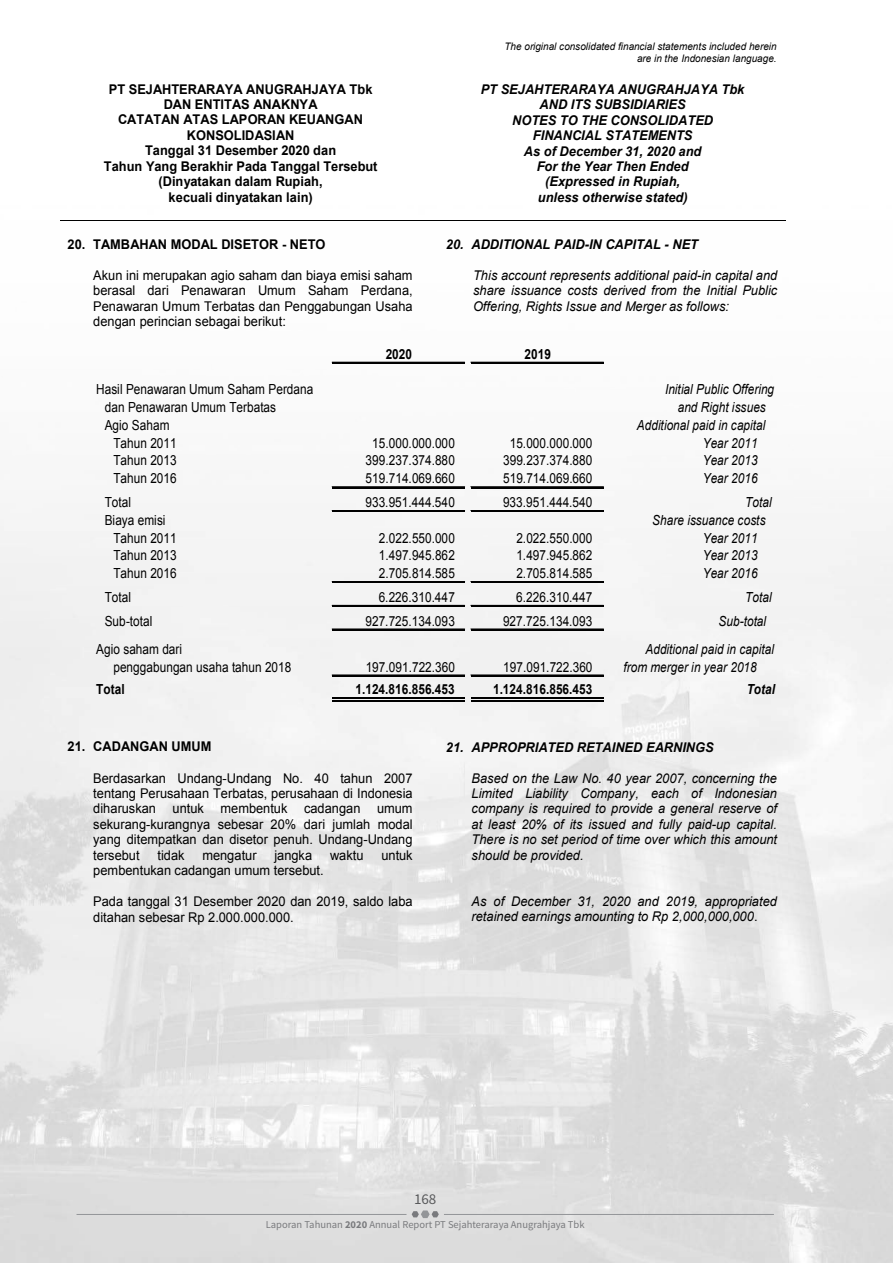
<style>
.page{position:relative;width:893px;height:1263px;background:#fff}
.page>*{position:absolute;margin:0;border:0;box-sizing:border-box;transform-origin:0 0}
.t1{font:15px "Source Sans Pro";color:#58595b}
.t2{font:14.85px "Arial";color:#000;scale:.96 1}
.t3{font:13.95px "Arial";letter-spacing:.005em;color:#000;scale:.85 1}
.t4{font:italic 13.95px "Arial";letter-spacing:.005em;color:#000;scale:.85 1}
.t5{font:700 13.95px "Arial";letter-spacing:.005em;color:#000;scale:.85 1}
.t6{font:italic 700 13.95px "Arial";letter-spacing:.005em;color:#000;scale:.85 1}
.t7{font:13.35px/15.5px "Arial";letter-spacing:.005em;color:#000;text-align:justify;scale:.96 1}
.t8{font:italic 13.35px/15.5px "Arial";letter-spacing:.005em;color:#000;text-align:justify;scale:.96 1}
.t9{font:700 13.35px/15.5px "Arial";color:#000;text-align:center;scale:.96 1}
.t10{font:italic 700 13.35px/15.5px "Arial";color:#000;text-align:center;scale:.96 1}
.t11{font:10.5px "Source Sans Pro";color:#797a7d}
.t12{font:italic 10.35px/12px "Arial";color:#000;text-align:right;scale:.96 1}
.s1{font-style:normal}
.s2{font-weight:700}
</style>
<div class="page">
<img style="left:0;top:361px;width:893px;height:902px">
<hr style="left:444px;top:1214px;width:330px;height:1px;background:#939598">
<hr style="left:77px;top:1214px;width:329px;height:1px;background:#939598">
<svg style="left:412px;top:1210px;width:27px;height:8px"></svg>
<hr style="left:60px;top:220px;width:360px;height:1px;background:#000">
<svg style="left:420px;top:220px;width:19px;height:1px"></svg>
<hr style="left:439px;top:220px;width:347px;height:1px;background:#000">
<hr style="left:332px;top:362px;width:133px;height:2px;background:#000">
<hr style="left:332px;top:486px;width:133px;height:1px;background:#000">
<hr style="left:332px;top:487px;width:133px;height:1px;background:#000">
<hr style="left:332px;top:510px;width:133px;height:2px;background:#000">
<hr style="left:332px;top:581px;width:133px;height:1px;background:#000">
<hr style="left:332px;top:582px;width:133px;height:1px;background:#000">
<hr style="left:332px;top:605px;width:133px;height:2px;background:#000">
<hr style="left:332px;top:629px;width:133px;height:2px;background:#000">
<hr style="left:332px;top:675px;width:133px;height:2px;background:#000">
<hr style="left:332px;top:697px;width:133px;height:2px;background:#000">
<hr style="left:332px;top:700px;width:133px;height:2px;background:#000">
<hr style="left:471px;top:362px;width:133px;height:2px;background:#000">
<hr style="left:471px;top:486px;width:132px;height:1px;background:#000">
<hr style="left:471px;top:487px;width:133px;height:1px;background:#000">
<hr style="left:471px;top:510px;width:133px;height:2px;background:#000">
<hr style="left:471px;top:581px;width:132px;height:1px;background:#000">
<hr style="left:471px;top:582px;width:133px;height:1px;background:#000">
<hr style="left:471px;top:605px;width:133px;height:2px;background:#000">
<hr style="left:471px;top:629px;width:133px;height:2px;background:#000">
<hr style="left:471px;top:675px;width:133px;height:2px;background:#000">
<hr style="left:471px;top:697px;width:133px;height:2px;background:#000">
<hr style="left:471px;top:700px;width:133px;height:2px;background:#000">
<p class="t12" style="left:504px;top:40px;width:285px">The original consolidated financial statements included herein are in the Indonesian language.</p>
<p class="t9" style="left:104px;top:82px;width:287px">PT SEJAHTERARAYA ANUGRAHJAYA Tbk<br>DAN ENTITAS ANAKNYA<br>CATATAN ATAS LAPORAN KEUANGAN<br>KONSOLIDASIAN<br>Tanggal 31 Desember 2020 dan<br>Tahun Yang Berakhir Pada Tanggal Tersebut (Dinyatakan dalam Rupiah,<br>kecuali dinyatakan lain)</p>
<p class="t10" style="left:481px;top:82px;width:276px">PT SEJAHTERARAYA ANUGRAHJAYA Tbk<br>AND ITS SUBSIDIARIES<br>NOTES TO THE CONSOLIDATED<br>FINANCIAL STATEMENTS<br>As of December 31, 2020 and<br>For the Year Then Ended<br>(Expressed in Rupiah,<br>unless otherwise stated)</p>
<p class="t9" style="left:68px;top:237px;width:270px">20. TAMBAHAN MODAL DISETOR - NETO</p>
<p class="t10" style="left:446px;top:237px;width:264px">20. ADDITIONAL PAID-IN CAPITAL - NET</p>
<p class="t7" style="left:93px;top:268px;width:334px">Akun ini merupakan agio saham dan biaya emisi saham berasal dari Penawaran Umum Saham Perdana, Penawaran Umum Terbatas dan Penggabungan Usaha dengan perincian sebagai berikut:</p>
<p class="t8" style="left:473px;top:267px;width:318px">This account represents additional paid-in capital and share issuance costs derived from the Initial Public Offering, Rights Issue and Merger as follows:</p>
<p class="t5" style="left:386px;top:344px;width:33px">2020</p>
<p class="t5" style="left:524px;top:344px;width:33px">2019</p>
<p class="t3" style="left:96px;top:380px;width:257px">Hasil Penawaran Umum Saham Perdana</p>
<p class="t4" style="left:665px;top:380px;width:130px">Initial Public Offering</p>
<p class="t3" style="left:105px;top:398px;width:203px">dan Penawaran Umum Terbatas</p>
<p class="t4" style="left:678px;top:398px;width:105px">and Right issues</p>
<p class="t3" style="left:105px;top:416px;width:78px">Agio Saham</p>
<p class="t4" style="left:637px;top:416px;width:153px">Additional paid in capital</p>
<p class="t3" style="left:113px;top:433px;width:76px">Tahun 2011</p>
<p class="t3" style="left:372px;top:433px;width:99px">15.000.000.000</p>
<p class="t3" style="left:510px;top:433px;width:99px">15.000.000.000</p>
<p class="t4" style="left:703px;top:434px;width:66px">Year 2011</p>
<p class="t3" style="left:113px;top:451px;width:76px">Tahun 2013</p>
<p class="t3" style="left:366px;top:451px;width:107px">399.237.374.880</p>
<p class="t3" style="left:503px;top:451px;width:107px">399.237.374.880</p>
<p class="t4" style="left:703px;top:451px;width:66px">Year 2013</p>
<p class="t3" style="left:113px;top:469px;width:76px">Tahun 2016</p>
<p class="t3" style="left:366px;top:469px;width:107px">519.714.069.660</p>
<p class="t3" style="left:503px;top:469px;width:107px">519.714.069.660</p>
<p class="t4" style="left:703px;top:469px;width:66px">Year 2016</p>
<p class="t3" style="left:105px;top:493px;width:32px">Total</p>
<p class="t3" style="left:365px;top:493px;width:107px">933.951.444.540</p>
<p class="t3" style="left:503px;top:493px;width:107px">933.951.444.540</p>
<p class="t4" style="left:745px;top:493px;width:33px">Total</p>
<p class="t3" style="left:105px;top:511px;width:73px">Biaya emisi</p>
<p class="t4" style="left:652px;top:511px;width:135px">Share issuance costs</p>
<p class="t3" style="left:113px;top:528px;width:76px">Tahun 2011</p>
<p class="t3" style="left:379px;top:528px;width:91px">2.022.550.000</p>
<p class="t3" style="left:516px;top:528px;width:91px">2.022.550.000</p>
<p class="t4" style="left:703px;top:529px;width:66px">Year 2011</p>
<p class="t3" style="left:113px;top:546px;width:76px">Tahun 2013</p>
<p class="t3" style="left:379px;top:546px;width:91px">1.497.945.862</p>
<p class="t3" style="left:516px;top:546px;width:91px">1.497.945.862</p>
<p class="t4" style="left:703px;top:546px;width:66px">Year 2013</p>
<p class="t3" style="left:113px;top:564px;width:76px">Tahun 2016</p>
<p class="t3" style="left:379px;top:564px;width:91px">2.705.814.585</p>
<p class="t3" style="left:516px;top:564px;width:91px">2.705.814.585</p>
<p class="t4" style="left:703px;top:564px;width:66px">Year 2016</p>
<p class="t3" style="left:105px;top:588px;width:32px">Total</p>
<p class="t3" style="left:379px;top:588px;width:91px">6.226.310.447</p>
<p class="t3" style="left:516px;top:588px;width:91px">6.226.310.447</p>
<p class="t4" style="left:745px;top:588px;width:33px">Total</p>
<p class="t3" style="left:105px;top:611px;width:57px">Sub-total</p>
<p class="t3" style="left:365px;top:611px;width:107px">927.725.134.093</p>
<p class="t3" style="left:503px;top:611px;width:107px">927.725.134.093</p>
<p class="t4" style="left:719px;top:612px;width:57px">Sub-total</p>
<p class="t3" style="left:96px;top:640px;width:103px">Agio saham dari</p>
<p class="t4" style="left:645px;top:640px;width:153px">Additional paid in capital</p>
<p class="t3" style="left:113px;top:657px;width:211px">penggabungan usaha tahun 2018</p>
<p class="t3" style="left:366px;top:657px;width:107px">197.091.722.360</p>
<p class="t3" style="left:503px;top:657px;width:107px">197.091.722.360</p>
<p class="t4" style="left:623px;top:658px;width:158px">from merger in year 2018</p>
<p class="t5" style="left:96px;top:680px;width:35px">Total</p>
<p class="t5" style="left:356px;top:680px;width:118px">1.124.816.856.453</p>
<p class="t5" style="left:493px;top:680px;width:118px">1.124.816.856.453</p>
<p class="t6" style="left:747px;top:680px;width:35px">Total</p>
<p class="t9" style="left:68px;top:739px;width:151px">21. CADANGAN UMUM</p>
<p class="t10" style="left:446px;top:740px;width:280px">21. APPROPRIATED RETAINED EARNINGS</p>
<p class="t7" style="left:93px;top:770px;width:334px">Berdasarkan Undang-Undang No. 40 tahun 2007 tentang Perusahaan Terbatas, perusahaan di Indonesia diharuskan untuk membentuk cadangan umum sekurang-kurangnya sebesar 20% dari jumlah modal yang ditempatkan dan disetor penuh. Undang-Undang tersebut</p>
<p class="t8" style="left:471px;top:770px;width:320px">Based on the Law No. 40 year 2007, concerning the Limited Liability Company, each of Indonesian company is required to provide a general reserve of at least 20% of its issued and fully paid-up capital.<br>There is no set period of time over which this amount should be provided.</p>
<p class="t8" style="left:471px;top:893px;width:320px">As of December 31, 2020 and 2019, appropriated retained earnings amounting to Rp 2,000,000,000<span class="s1">.</span></p>
<p class="t7" style="left:158px;top:847px;width:30px">tidak</p>
<p class="t7" style="left:202px;top:847px;width:58px">mengatur</p>
<p class="t7" style="left:274px;top:847px;width:41px">jangka</p>
<p class="t7" style="left:330px;top:847px;width:36px">waktu</p>
<p class="t7" style="left:381px;top:847px;width:34px">untuk</p>
<p class="t7" style="left:93px;top:863px;width:242px">pembentukan cadangan umum tersebut.</p>
<p class="t7" style="left:93px;top:894px;width:334px">Pada tanggal 31 Desember 2020 dan 2019, saldo laba ditahan sebesar Rp 2.000.000.000.</p>
<p class="t2" style="left:421px;top:1187px;width:18px">70</p>
<p class="t1" style="left:414px;top:1190px;width:24px">168</p>
<p class="t11" style="left:266px;top:1218px;width:320px">Laporan Tahunan <span class="s2">2020</span> Annual Report PT Sejahteraraya Anugrahjaya Tbk</p>
</div>
